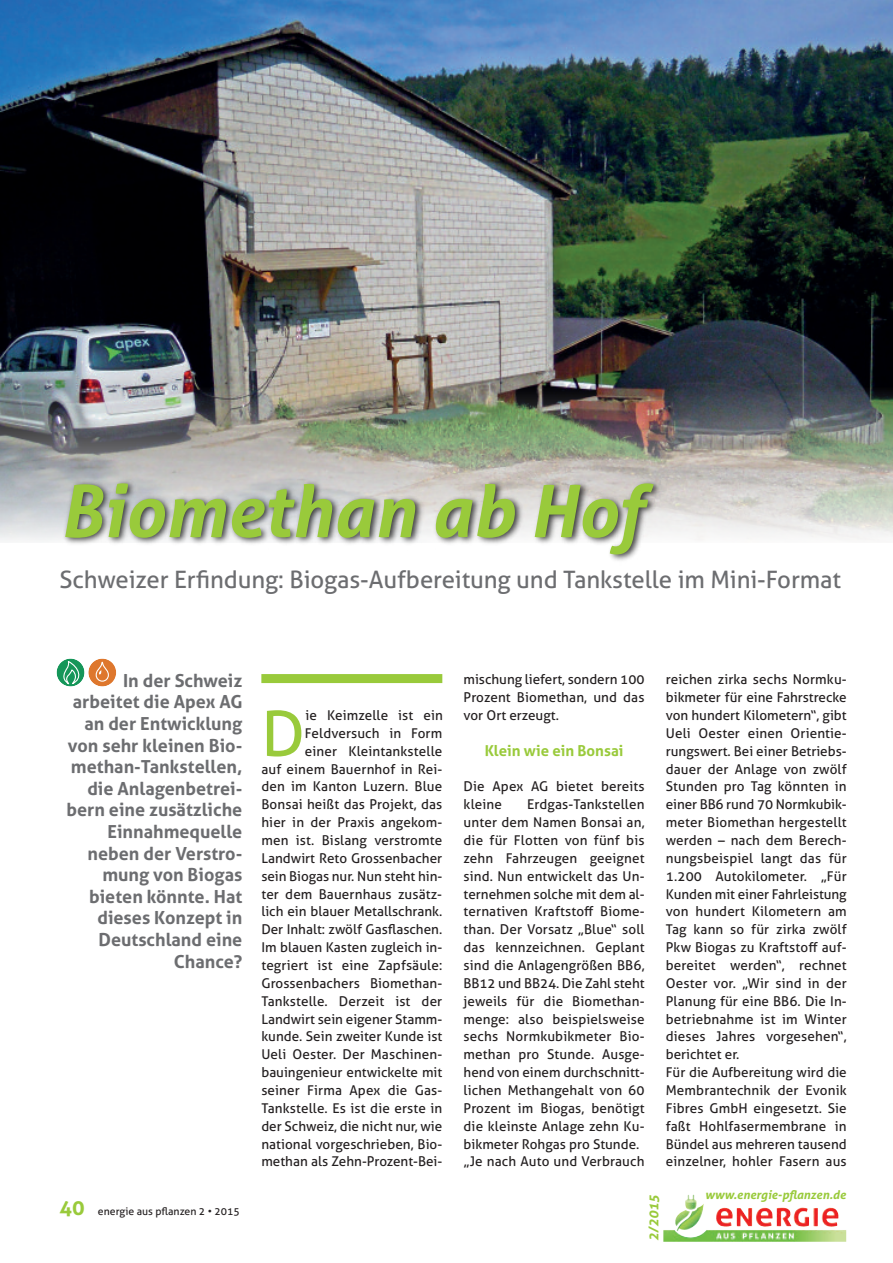
<style>
.page{position:relative;width:893px;height:1263px;background:#fff}
.page>*{position:absolute;margin:0;border:0;box-sizing:border-box;transform-origin:0 0}
.t1{font:italic 700 72px "Aller";color:#99ca3b}
.t2{font:62.4px "Aller";color:#99ca3b}
.t3{font:24px "Aller";letter-spacing:-.005em;color:#6c6d70}
.t4{font:700 18px/21.6px "Aller";color:#6c6d70;text-align:right}
.t5{font:700 15px "Aller";color:#99ca3b}
.t6{font:13.5px/17.9px "Aller";letter-spacing:.01em;color:#231f20}
.t7{font:italic 700 13.5px "Aller";color:#99ca3b}
.t8{font:italic 700 12px "Aller";color:#99ca3b}
.t9{font:10.5px "Aller";color:#231f20}
.s1{font-weight:700;font-size:21px;color:#99ca3b}
</style>
<div class="page">
<div style="left:261px;top:674px;width:181px;height:9px;background:#99ca3b"></div>
<svg style="left:57px;top:658px;width:59px;height:28px"></svg>
<img style="left:0;top:0;width:893px;height:387px">
<img style="left:0;top:387px;width:893px;height:155px">
<img style="left:46px;top:466px;width:821px;height:95px">
<img style="left:663px;top:1195px;width:183px;height:47px">
<h1 class="t1" style="left:60px;top:469px;width:585px">Biomethan ab Hof</h1>
<h3 class="t3" style="left:60px;top:565px;width:783px">Schweizer Erfindung: Biogas-Aufbereitung und Tankstelle im Mini-Format</h3>
<p class="t4" style="left:66px;top:670px;width:177px">In der Schweiz arbeitet die Apex AG an der Entwicklung von sehr kleinen Bio&shy;methan-Tankstellen, die Anlagenbetrei&shy;bern eine zusätzliche<br>Einnahmequelle neben der Verstro&shy;mung von Biogas bieten könnte. Hat dieses Konzept in<br>Deutschland eine<br>Chance?</p>
<p class="t9" style="left:60px;top:1205px;width:182px"><span class="s1">40</span> energie aus pflanzen 2 • 2015</p>
<p class="t6" style="left:261px;top:706px;width:183px;text-align:right">ie Keimzelle ist ein<br>Feldversuch in Form<br>einer Kleintankstelle<br>auf einem Bauernhof in Rei&shy;den im Kanton Luzern. Blue<br>Bonsai heißt das Projekt, das hier in der Praxis angekom&shy;men ist. Bislang verstromte<br>Landwirt Reto Grossenbacher sein Biogas nur. Nun steht hin&shy;ter dem Bauernhaus zusätz&shy;lich ein blauer Metallschrank.<br>Der Inhalt: zwölf Gasflaschen.<br>Im blauen Kasten zugleich in&shy;tegriert ist eine Zapfsäule:<br>Grossenbachers Biomethan-<br>Tankstelle. Derzeit ist der<br>Landwirt sein eigener Stamm&shy;kunde. Sein zweiter Kunde ist<br>Ueli Oester. Der Maschinen&shy;bauingenieur entwickelte mit seiner Firma Apex die Gas-<br>Tankstelle. Es ist die erste in der Schweiz, die nicht nur, wie national vorgeschrieben, Bio&shy;methan als Zehn-Prozent-Bei-</p>
<h2 class="t2" style="left:261px;top:697px;width:45px">D</h2>
<p class="t6" style="left:464px;top:671px;width:182px;text-align:justify">mischung liefert, sondern 100<br>Prozent Biomethan, und das vor Ort erzeugt.</p>
<p class="t5" style="left:485px;top:742px;width:140px">Klein wie ein Bonsai</p>
<p class="t6" style="left:464px;top:778px;width:182px">Die Apex AG bietet bereits kleine</p>
<p class="t6" style="left:464px;top:796px;width:182px;text-indent:64px">Erdgas-Tankstellen unter dem Namen Bonsai an, die für Flotten von fünf bis zehn Fahrzeugen geeignet sind. Nun entwickelt das Un&shy;ternehmen solche mit dem al&shy;ternativen Kraftstoff Biome&shy;than. Der Vorsatz „Blue“ soll das kennzeichnen. Geplant sind die Anlagengrößen BB6,<br>BB12 und BB24. Die Zahl steht jeweils für die Biomethan&shy;menge: also beispielsweise sechs Normkubikmeter Bio&shy;methan pro Stunde. Ausge&shy;hend von einem durchschnitt&shy;lichen Methangehalt von 60<br>Prozent im Biogas, benötigt die kleinste Anlage zehn Ku&shy;bikmeter Rohgas pro Stunde. „Je nach Auto und Verbrauch</p>
<p class="t6" style="left:666px;top:671px;width:182px">reichen zirka sechs Normku&shy;bikmeter für eine Fahrstrecke von hundert Kilometern“, gibt<br>Ueli Oester einen Orientie&shy;rungswert. Bei einer Betriebs&shy;dauer der Anlage von zwölf<br>Stunden pro Tag könnten in einer BB6 rund 70 Normkubik&shy;meter Biomethan hergestellt werden – nach dem Berech&shy;nungsbeispiel langt das für<br>1.200 Autokilometer. „Für<br>Kunden mit einer Fahrleistung von hundert Kilometern am<br>Tag kann so für zirka zwölf<br>Pkw Biogas zu Kraftstoff auf&shy;bereitet werden“, rechnet<br>Oester vor. „Wir sind in der<br>Planung für eine BB6. Die In&shy;betriebnahme ist im Winter dieses Jahres vorgesehen“, berichtet er.<br>Für die Aufbereitung wird die<br>Membrantechnik der Evonik<br>Fibres GmbH eingesetzt. Sie faßt Hohlfasermembrane in<br>Bündel aus mehreren tausend einzelner, hohler Fasern aus</p>
<p class="t7" style="left:646px;top:1240px;width:47px;rotate:-90deg">2/2015</p>
<p class="t8" style="left:705px;top:1187px;width:142px">www.energie-pflanzen.de</p>
</div>
